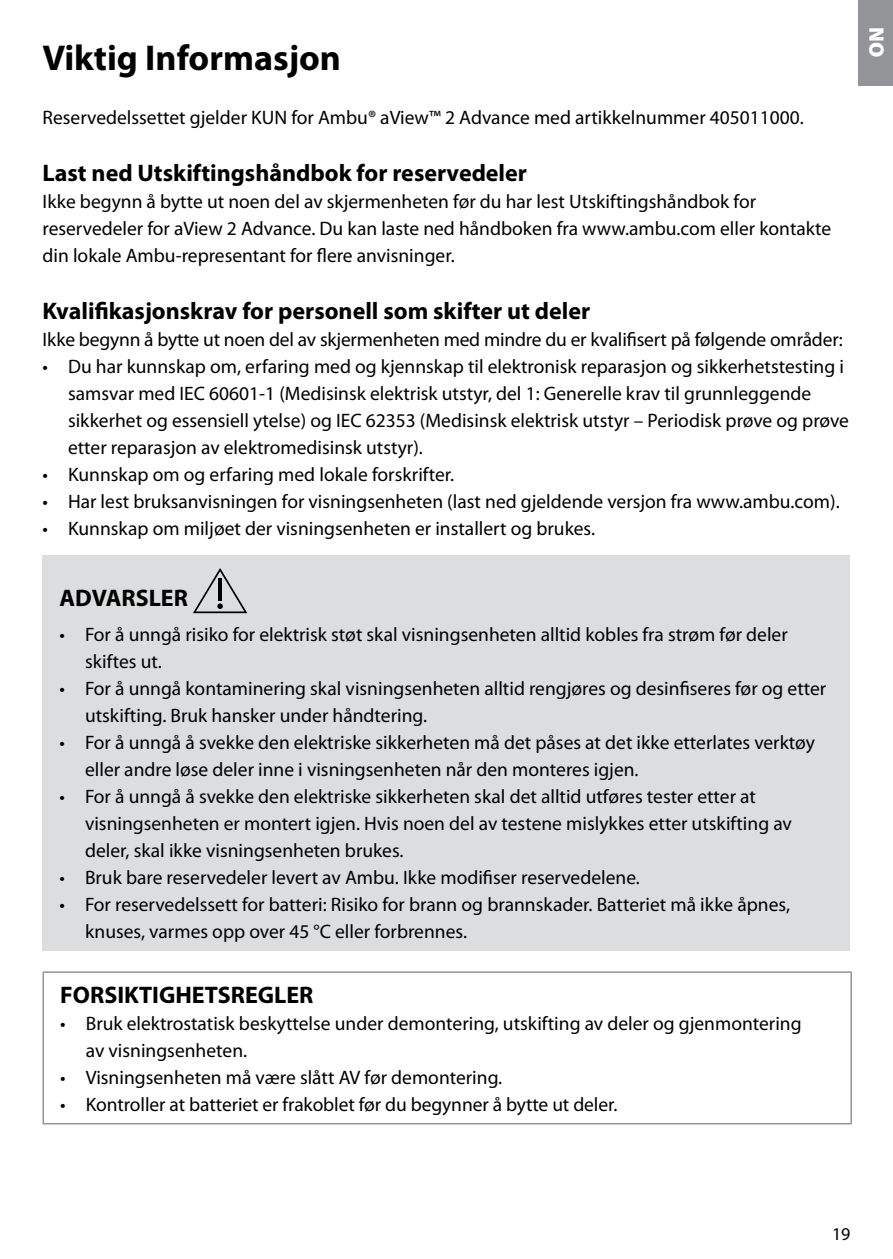
<style>
.page{position:relative;width:893px;height:1259px;background:#fff}
.page>*{position:absolute;margin:0;border:0;box-sizing:border-box;transform-origin:0 0}
.t1{font:700 36px "Myriad Pro";color:#000}
.t2{font:700 24px "Myriad Pro";color:#000}
.t3{font:900 21px "Myriad Pro";color:#fff}
.t4{font:19.5px/27px "Myriad Pro";color:#000}
.t5{font:18px "Myriad Pro";color:#000}
</style>
<div class="page">
<div style="left:43px;top:555px;width:807px;height:396px;background:#dcddde"></div>
<svg style="left:193px;top:568px;width:54px;height:45px"></svg>
<hr style="left:43px;top:971px;width:809px;height:2px;background:#939498">
<hr style="left:43px;top:973px;width:1px;height:150px;background:#939498">
<hr style="left:850px;top:973px;width:2px;height:150px;background:#939498">
<hr style="left:43px;top:1123px;width:809px;height:1px;background:#939498">
<div style="left:859px;top:0;width:34px;height:85px;background:#939498"></div>
<h1 class="t1" style="left:43px;top:34px;width:300px">Viktig Informasjon</h1>
<p class="t4" style="left:43px;top:103px;width:763px">Reservedelssettet gjelder KUN for Ambu® aView™ 2 Advance med artikkelnummer 405011000.</p>
<p class="t2" style="left:43px;top:157px;width:486px">Last ned Utskiftingshåndbok for reservedeler</p>
<p class="t4" style="left:43px;top:187px;width:790px">Ikke begynn å bytte ut noen del av skjermenheten før du har lest Utskiftingshåndbok for reservedeler for aView 2 Advance. Du kan laste ned håndboken fra www.ambu.com eller kontakte din lokale Ambu-representant for flere anvisninger.</p>
<p class="t2" style="left:43px;top:295px;width:549px">Kvalifikasjonskrav for personell som skifter ut deler</p>
<p class="t4" style="left:43px;top:325px;width:802px">Ikke begynn å bytte ut noen del av skjermenheten med mindre du er kvalifisert på følgende områder:</p>
<p class="t4" style="left:68px;top:352px;width:782px;text-indent:-26px">• Du har kunnskap om, erfaring med og kjennskap til elektronisk reparasjon og sikkerhetstesting i samsvar med IEC 60601-1 (Medisinsk elektrisk utstyr, del 1: Generelle krav til grunnleggende sikkerhet og essensiell ytelse) og IEC 62353 (Medisinsk elektrisk utstyr – Periodisk prøve og prøve etter reparasjon av elektromedisinsk utstyr).</p>
<p class="t4" style="left:43px;top:460px;width:413px">• Kunnskap om og erfaring med lokale forskrifter.</p>
<p class="t4" style="left:43px;top:487px;width:799px">• Har lest bruksanvisningen for visningsenheten (last ned gjeldende versjon fra www.ambu.com).</p>
<p class="t4" style="left:43px;top:514px;width:554px">• Kunnskap om miljøet der visningsenheten er installert og brukes.</p>
<p class="t2" style="left:60px;top:582px;width:130px">ADVARSLER</p>
<p class="t4" style="left:85px;top:620px;width:704px;text-indent:-26px">• For å unngå risiko for elektrisk støt skal visningsenheten alltid kobles fra strøm før deler skiftes ut.</p>
<p class="t4" style="left:85px;top:675px;width:743px;text-indent:-26px">• For å unngå kontaminering skal visningsenheten alltid rengjøres og desinfiseres før og etter utskifting. Bruk hansker under håndtering.</p>
<p class="t4" style="left:85px;top:729px;width:731px;text-indent:-26px">• For å unngå å svekke den elektriske sikkerheten må det påses at det ikke etterlates verktøy eller andre løse deler inne i visningsenheten når den monteres igjen.</p>
<p class="t4" style="left:85px;top:783px;width:708px;text-indent:-26px">• For å unngå å svekke den elektriske sikkerheten skal det alltid utføres tester etter at visningsenheten er montert igjen. Hvis noen del av testene mislykkes etter utskifting av deler, skal ikke visningsenheten brukes.</p>
<p class="t4" style="left:60px;top:864px;width:582px">• Bruk bare reservedeler levert av Ambu. Ikke modifiser reservedelene.</p>
<p class="t4" style="left:85px;top:891px;width:706px;text-indent:-26px">• For reservedelssett for batteri: Risiko for brann og brannskader. Batteriet må ikke åpnes, knuses, varmes opp over 45 °C eller forbrennes.</p>
<p class="t2" style="left:60px;top:979px;width:255px">FORSIKTIGHETSREGLER</p>
<p class="t4" style="left:86px;top:1009px;width:717px;text-indent:-26px">• Bruk elektrostatisk beskyttelse under demontering, utskifting av deler og gjenmontering av visningsenheten.</p>
<p class="t4" style="left:60px;top:1063px;width:444px">• Visningsenheten må være slått AV før demontering.</p>
<p class="t4" style="left:60px;top:1090px;width:559px">• Kontroller at batteriet er frakoblet før du begynner å bytte ut deler.</p>
<p class="t3" style="left:888px;top:27px;width:32px;rotate:90deg">NO</p>
<p class="t5" style="left:832px;top:1223px;width:20px">19</p>
</div>
